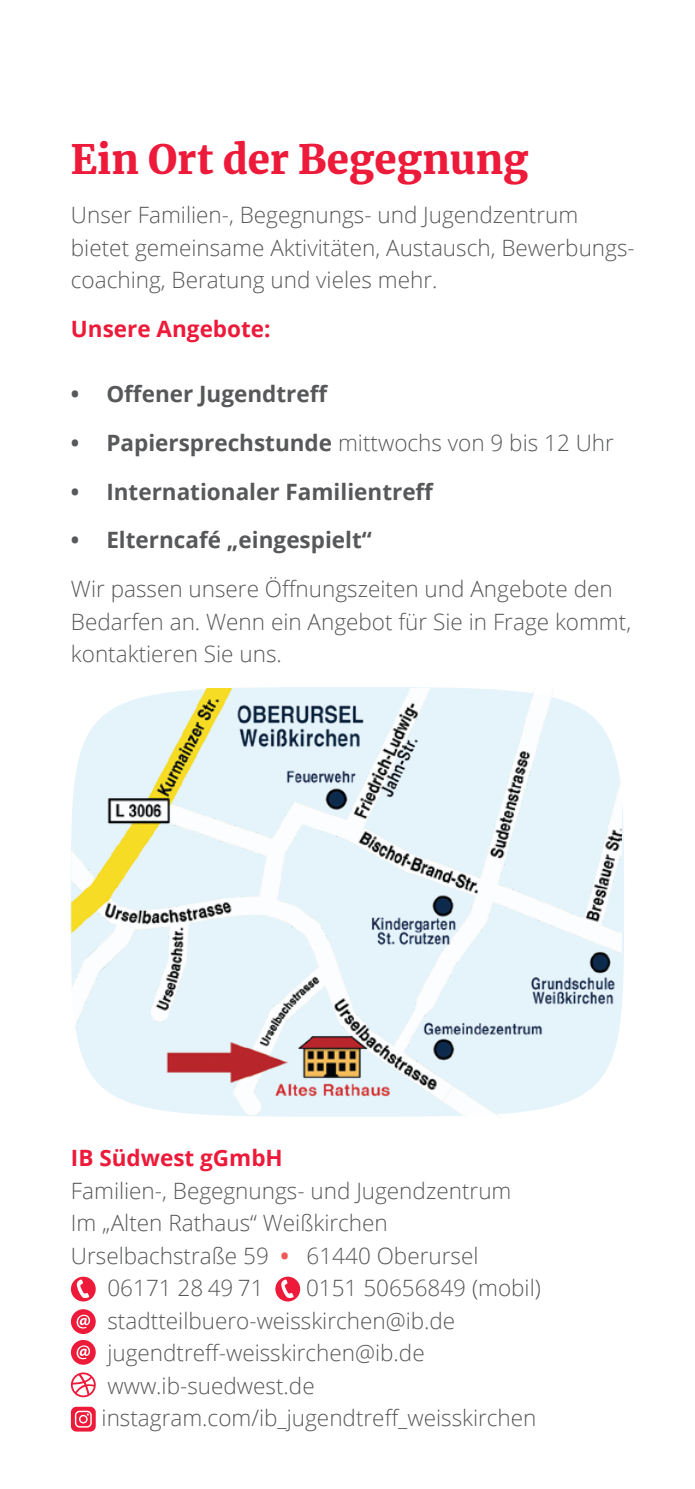
<style>
.page{position:relative;width:695px;height:1489px;background:#fff}
.page>*{position:absolute;margin:0;border:0;box-sizing:border-box;transform-origin:0 0}
.IB_H3_Überschrift_16{font:900 40px "Merriweather";color:#ed1a3a}
.IB_P_Fließtext_9_13{font:300 22.5px/32.5px "Open Sans";color:#57585a}
.IB_P_Fließtext_9_13-2{font:700 22.5px "Open Sans";color:#57585a}
.IB_H5_Überschrift_9{font:700 22.5px "Open Sans";color:#ed1a3a}
.s1{font-weight:700}
.s2{font-weight:700;color:#f05956}
</style>
<div class="page">
<img style="left:70px;top:688px;width:551px;height:429px">
<div style="left:71px;top:1276px;width:25px;height:25px;background:#ed1a3a;border-radius:50%"></div>
<svg style="left:77px;top:1279px;width:12px;height:19px"></svg>
<div style="left:275px;top:1276px;width:25px;height:25px;background:#ed1a3a;border-radius:50%"></div>
<svg style="left:281px;top:1279px;width:13px;height:19px"></svg>
<svg style="left:71px;top:1309px;width:25px;height:24px"></svg>
<svg style="left:71px;top:1340px;width:25px;height:24px"></svg>
<svg style="left:71px;top:1372px;width:25px;height:25px"></svg>
<div style="left:71px;top:1406px;width:25px;height:25px;background:#ed1a3a;border-radius:5px"></div>
<svg style="left:75px;top:1410px;width:17px;height:17px"></svg>
<h3 class="IB_H3_Überschrift_16" style="left:71px;top:132px;width:459px">Ein Ort der Begegnung</h3>
<p class="IB_P_Fließtext_9_13" style="left:71px;top:198px;width:565px">Unser Familien-, Begegnungs- und Jugendzentrum bietet gemeinsame Aktivitäten, Austausch, Bewerbungs&shy;coaching, Beratung und vieles mehr.</p>
<h5 class="IB_H5_Überschrift_9" style="left:71px;top:313px;width:201px">Unsere Angebote:</h5>
<p class="IB_P_Fließtext_9_13-2" style="left:71px;top:378px;width:259px">• Offener Jugendtreff</p>
<p class="IB_P_Fließtext_9_13" style="left:71px;top:425px;width:544px"><span class="s1">• Papiersprechstunde</span> mittwochs von 9 bis 12 Uhr</p>
<p class="IB_P_Fließtext_9_13-2" style="left:71px;top:475px;width:364px">• Internationaler Familientreff</p>
<p class="IB_P_Fließtext_9_13-2" style="left:71px;top:524px;width:302px">• Elterncafé „eingespielt“</p>
<p class="IB_P_Fließtext_9_13" style="left:71px;top:572px;width:561px">Wir passen unsere Öffnungszeiten und Angebote den<br>Bedarfen an. Wenn ein Angebot für Sie in Frage kommt, kontaktieren Sie uns.</p>
<h5 class="IB_H5_Überschrift_9" style="left:71px;top:1141px;width:213px">IB Südwest gGmbH</h5>
<p class="IB_P_Fließtext_9_13" style="left:71px;top:1173px;width:442px">Familien-, Begegnungs- und Jugendzentrum</p>
<p class="IB_P_Fließtext_9_13" style="left:71px;top:1205px;width:318px">Im „Alten Rathaus“ Weißkirchen</p>
<p class="IB_P_Fließtext_9_13" style="left:71px;top:1238px;width:409px">Urselbachstraße 59 <span class="s2">•</span> 61440 Oberursel</p>
<p class="IB_P_Fließtext_9_13" style="left:107px;top:1270px;width:158px">06171 28 49 71</p>
<p class="IB_P_Fließtext_9_13" style="left:107px;top:1270px;width:435px;text-indent:198px">0151 50656849 (mobil) stadtteilbuero-weisskirchen@ib.de</p>
<p class="IB_P_Fließtext_9_13" style="left:107px;top:1335px;width:319px">jugendtreff-weisskirchen@ib.de www.ib-suedwest.de</p>
<p class="IB_P_Fließtext_9_13" style="left:102px;top:1400px;width:436px">instagram.com/ib_jugendtreff_weisskirchen</p>
</div>
